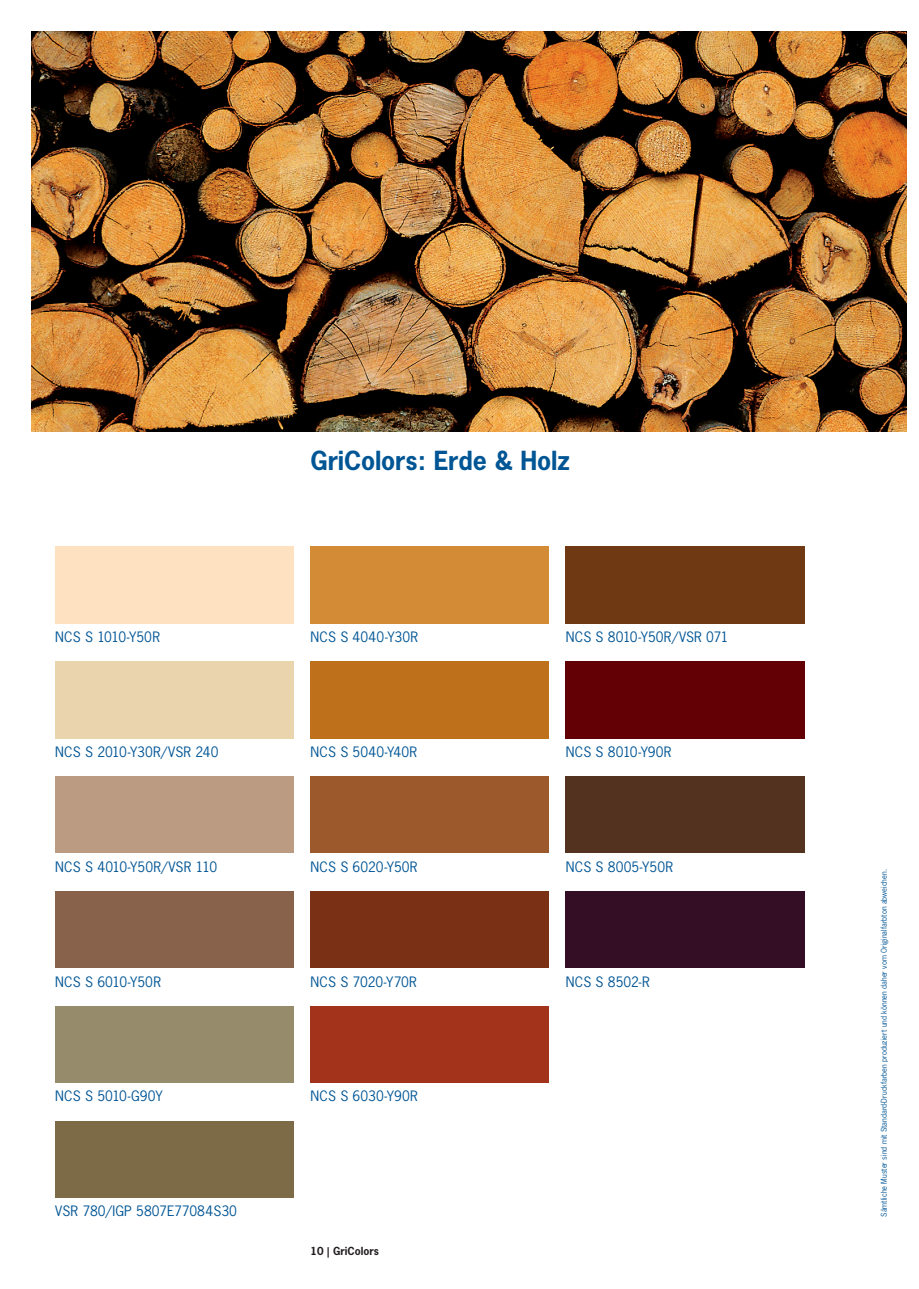
<style>
.page{position:relative;width:919px;height:1289px;background:#fff}
.page>*{position:absolute;margin:0;border:0;box-sizing:border-box;transform-origin:0 0}
.Titel___D{font:700 24.75px "News Gothic";letter-spacing:-.005em;color:#005595}
.Bildlegende_links{font:13.5px "News Gothic";letter-spacing:.01em;color:#005595}
.t1{font:700 10.5px "News Gothic";color:#231f20}
.Hinweis_Farben___D{font:7.5px "News Gothic";color:#005595}
</style>
<div class="page">
<div style="left:55px;top:891px;width:238px;height:76px;background:#88624b"></div>
<div style="left:55px;top:1121px;width:238px;height:76px;background:#7c6b46"></div>
<div style="left:310px;top:661px;width:239px;height:77px;background:#be701b"></div>
<div style="left:310px;top:776px;width:239px;height:77px;background:#9c592b"></div>
<div style="left:310px;top:891px;width:239px;height:76px;background:#7a3015"></div>
<div style="left:310px;top:1006px;width:239px;height:76px;background:#a4331c"></div>
<div style="left:566px;top:546px;width:238px;height:77px;background:#6f3914"></div>
<div style="left:566px;top:661px;width:238px;height:77px;background:#630006"></div>
<div style="left:566px;top:776px;width:238px;height:77px;background:#543220"></div>
<div style="left:566px;top:891px;width:238px;height:76px;background:#330e25"></div>
<div style="left:310px;top:546px;width:239px;height:77px;background:#d38c35"></div>
<img style="left:32px;top:32px;width:874px;height:400px">
<p class="Titel___D" style="left:310px;top:444px;width:261px">GriColors: Erde &amp; Holz</p>
<p class="Bildlegende_links" style="left:55px;top:628px;width:106px">NCS S 1010-Y50R</p>
<p class="Bildlegende_links" style="left:310px;top:628px;width:109px">NCS S 4040-Y30R</p>
<p class="Bildlegende_links" style="left:566px;top:628px;width:164px">NCS S 8010-Y50R/VSR 071</p>
<p class="Bildlegende_links" style="left:55px;top:743px;width:165px">NCS S 2010-Y30R/VSR 240</p>
<p class="Bildlegende_links" style="left:310px;top:743px;width:108px">NCS S 5040-Y40R</p>
<p class="Bildlegende_links" style="left:566px;top:743px;width:107px">NCS S 8010-Y90R</p>
<p class="Bildlegende_links" style="left:55px;top:858px;width:163px">NCS S 4010-Y50R/VSR 110</p>
<p class="Bildlegende_links" style="left:310px;top:858px;width:108px">NCS S 6020-Y50R</p>
<p class="Bildlegende_links" style="left:566px;top:858px;width:109px">NCS S 8005-Y50R</p>
<p class="Bildlegende_links" style="left:55px;top:972px;width:107px">NCS S 6010-Y50R</p>
<p class="Bildlegende_links" style="left:310px;top:972px;width:108px">NCS S 7020-Y70R</p>
<p class="Bildlegende_links" style="left:566px;top:972px;width:86px">NCS S 8502-R</p>
<p class="Bildlegende_links" style="left:55px;top:1087px;width:109px">NCS S 5010-G90Y</p>
<p class="Bildlegende_links" style="left:310px;top:1087px;width:109px">NCS S 6030-Y90R</p>
<p class="Bildlegende_links" style="left:55px;top:1202px;width:183px">VSR 780/IGP 5807E77084S30</p>
<p class="Hinweis_Farben___D" style="left:879px;top:1216px;width:349px;rotate:-90deg">Sämtliche Muster sind mit Standard-Druckfarben produziert und können daher vom Originalfarbton abweichen.</p>
<p class="t1" style="left:310px;top:1243px;width:70px">10 | GriColors</p>
</div>
